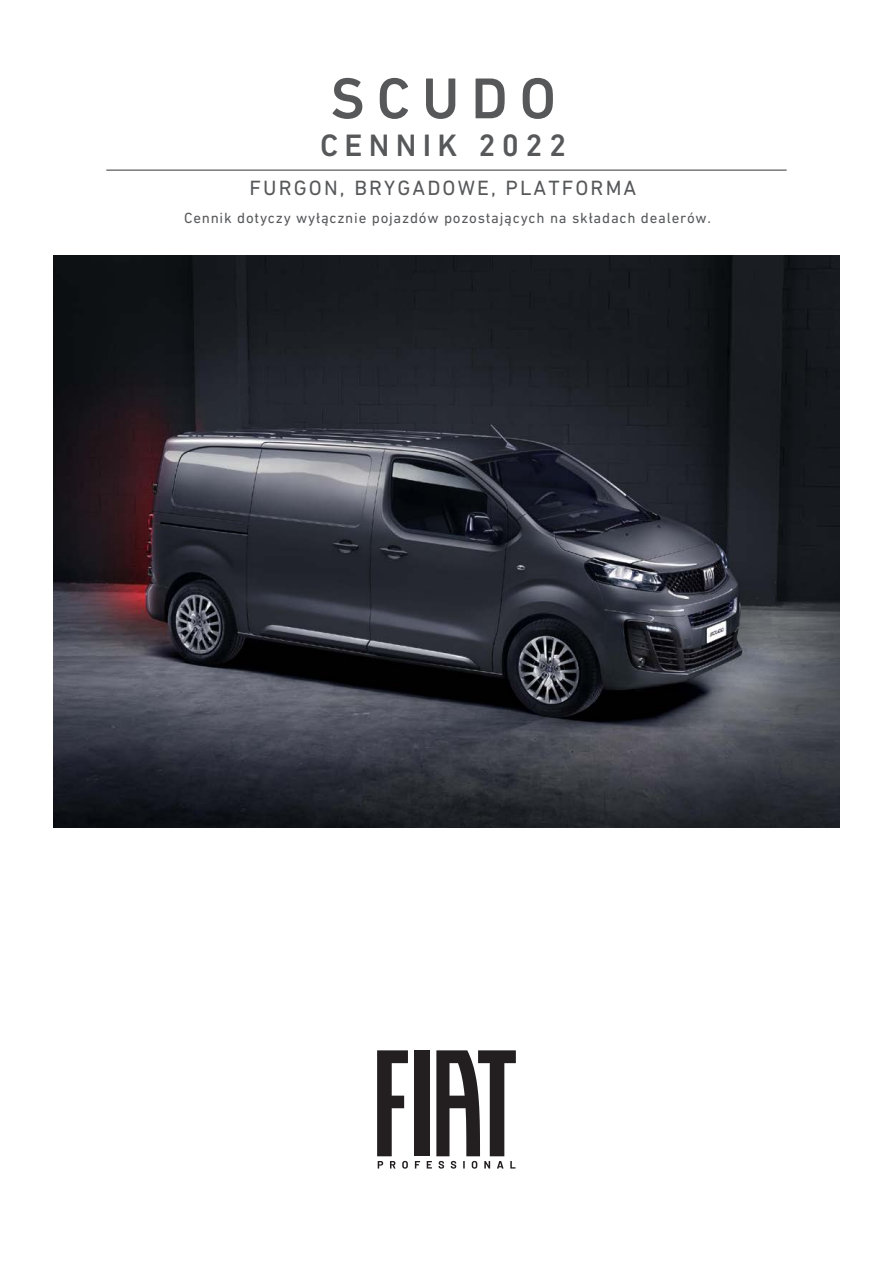
<style>
.page{position:relative;width:893px;height:1263px;background:#fff}
.page>*{position:absolute;margin:0;border:0;box-sizing:border-box;transform-origin:0 0}
.t1{font:500 58.5px "DIN Next LT Pro";letter-spacing:.2em;color:#57585a}
.t2{font:500 31.5px "DIN Next LT Pro";letter-spacing:.2em;color:#57585a}
.t3{font:21px "DIN Next LT Pro";letter-spacing:.1em;color:#57585a}
.t4{font:15px "DIN Next LT Pro";letter-spacing:.05em;color:#57585a}
</style>
<div class="page">
<hr style="left:106px;top:170px;width:681px;height:1px;background:#57585a">
<img style="left:53px;top:255px;width:787px;height:573px">
<div style="left:414px;top:1050px;width:15px;height:106px;background:#231f20"></div>
<svg style="left:377px;top:1050px;width:31px;height:119px"></svg>
<svg style="left:415px;top:1161px;width:5px;height:7px"></svg>
<svg style="left:427px;top:1050px;width:89px;height:119px"></svg>
<h1 class="t1" style="left:330px;top:64px;width:227px">SCUDO</h1>
<h2 class="t2" style="left:320px;top:127px;width:248px">CENNIK 2022</h2>
<h3 class="t3" style="left:249px;top:176px;width:388px">FURGON, BRYGADOWE, PLATFORMA</h3>
<p class="t4" style="left:184px;top:209px;width:528px">Cennik dotyczy wyłącznie pojazdów pozostających na składach dealerów.</p>
</div>
